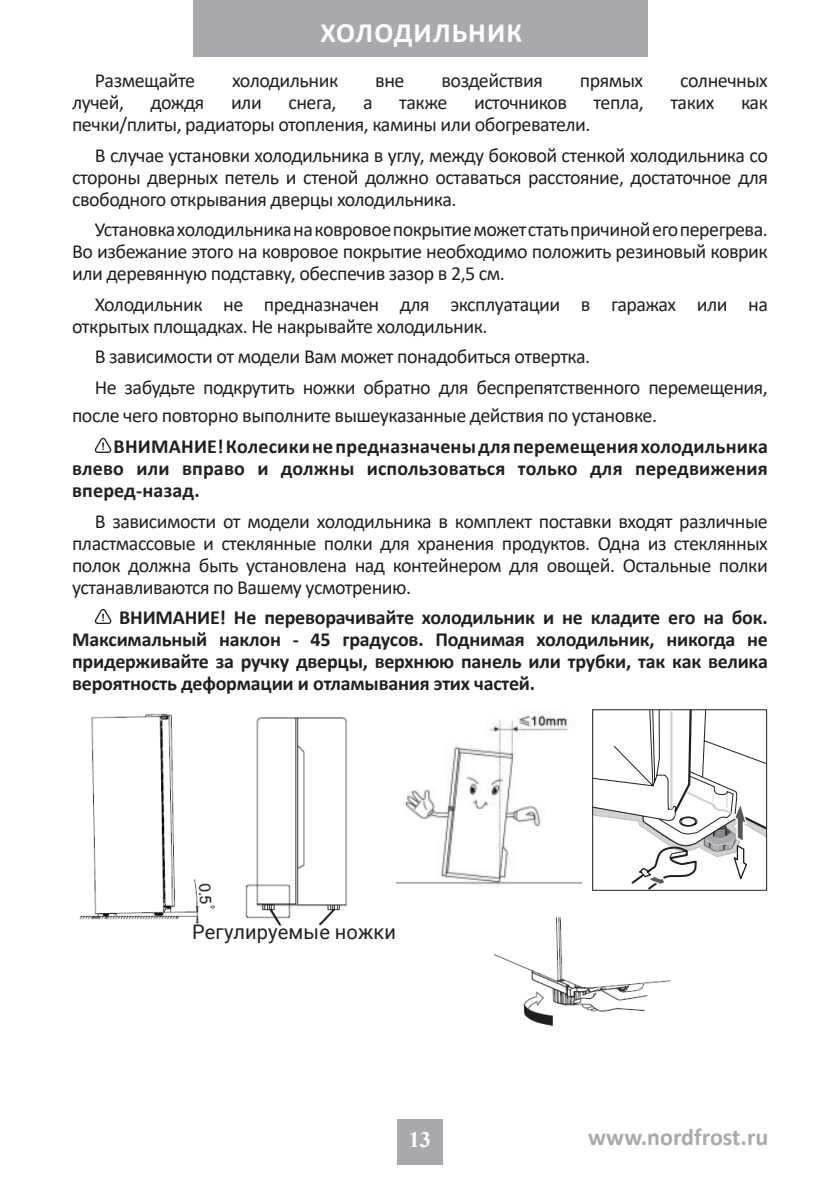
<style>
.page{position:relative;width:840px;height:1191px;background:#fff}
.page>*{position:absolute;margin:0;border:0;box-sizing:border-box;transform-origin:0 0}
.t1{font:700 28px "Calibri";letter-spacing:.04em;color:#fff}
.t2{font:700 24px "Calibri";color:#a8a9ad}
.t3{font:700 22px "Times New Roman";color:#fff}
.t4{font:20px/22px "Calibri";letter-spacing:-.025em;color:#231f20}
.t5{font:700 20px/22px "Calibri";letter-spacing:-.01em;color:#231f20;text-align:justify}
.t6{font:20px "Roboto";letter-spacing:.01em;color:#231f20}
</style>
<div class="page">
<div style="left:193px;top:0;width:453px;height:57px;background:#a8a9ad"></div>
<div style="left:397px;top:1118px;width:45px;height:46px;background:#a8a9ad"></div>
<svg style="left:95px;top:438px;width:16px;height:15px"></svg>
<svg style="left:95px;top:609px;width:16px;height:15px"></svg>
<img style="left:396px;top:714px;width:185px;height:172px">
<img style="left:494px;top:917px;width:174px;height:109px">
<img style="left:79px;top:713px;width:136px;height:212px">
<img style="left:245px;top:717px;width:103px;height:202px">
<svg style="left:267px;top:906px;width:15px;height:20px"></svg>
<svg style="left:316px;top:907px;width:20px;height:19px"></svg>
<svg style="left:591px;top:709px;width:177px;height:271px"></svg>
<h1 class="t1" style="left:320px;top:13px;width:203px">ХОЛОДИЛЬНИК</h1>
<p class="t4" style="left:95px;top:69px;width:102px">Размещайте</p>
<p class="t4" style="left:232px;top:69px;width:108px">холодильник</p>
<p class="t4" style="left:375px;top:69px;width:31px">вне</p>
<p class="t4" style="left:441px;top:69px;width:103px">воздействия</p>
<p class="t4" style="left:579px;top:69px;width:65px">прямых</p>
<p class="t4" style="left:680px;top:69px;width:89px">солнечных</p>
<p class="t4" style="left:72px;top:91px;width:53px">лучей,</p>
<p class="t4" style="left:150px;top:91px;width:55px">дождя</p>
<p class="t4" style="left:231px;top:91px;width:32px">или</p>
<p class="t4" style="left:288px;top:91px;width:50px">снега,</p>
<p class="t4" style="left:363px;top:91px;width:11px">а</p>
<p class="t4" style="left:399px;top:91px;width:50px">также</p>
<p class="t4" style="left:473px;top:91px;width:94px">источников</p>
<p class="t4" style="left:593px;top:91px;width:52px">тепла,</p>
<p class="t4" style="left:670px;top:91px;width:46px">таких</p>
<p class="t4" style="left:740px;top:91px;width:28px">как</p>
<p class="t4" style="left:95px;top:109px;width:674px;line-height:30.4px;text-indent:-23px">печки/плиты, радиаторы отопления, камины или обогреватели.<br>В случае установки холодильника в углу, между боковой стенкой холодильника со</p>
<p class="t4" style="left:72px;top:165px;width:697px">стороны дверных петель и стеной должно оставаться расстояние, достаточное для свободного открывания дверцы холодильника.</p>
<p class="t4" style="left:72px;top:218px;width:697px;text-align:justify;text-indent:23px">Установка холодильника на ковровое покрытие может стать причиной его перегрева.<br>Во избежание этого на ковровое покрытие необходимо положить резиновый коврик или деревянную подставку, обеспечив зазор в 2,5 см.</p>
<p class="t4" style="left:72px;top:292px;width:697px;text-indent:23px">Холодильник не предназначен для эксплуатации в гаражах или на открытых площадках. Не накрывайте холодильник.</p>
<p class="t4" style="left:95px;top:345px;width:496px">В зависимости от модели Вам может понадобиться отвертка.</p>
<p class="t4" style="left:95px;top:375px;width:674px">Не забудьте подкрутить ножки обратно для беспрепятственного перемещения,</p>
<p class="t4" style="left:72px;top:404px;width:586px">после чего повторно выполните вышеуказанные действия по установке.</p>
<p class="t5" style="left:72px;top:435px;width:697px;text-indent:41px">ВНИМАНИЕ!Колесикинепредназначеныдляперемещенияхолодильника влево или вправо и должны использоваться только для передвижения вперед-назад.</p>
<p class="t4" style="left:72px;top:509px;width:697px;text-align:justify;text-indent:23px">В зависимости от модели холодильника в комплект поставки входят различные пластмассовые и стеклянные полки для хранения продуктов. Одна из стеклянных полок должна быть установлена над контейнером для овощей. Остальные полки устанавливаются по Вашему усмотрению.</p>
<p class="t5" style="left:72px;top:606px;width:697px;text-indent:47px">ВНИМАНИЕ! Не переворачивайте холодильник и не кладите его на бок.<br>Максимальный наклон - 45 градусов. Поднимая холодильник, никогда не придерживайте за ручку дверцы, верхнюю панель или трубки, так как велика вероятность деформации и отламывания этих частей.</p>
<p class="t6" style="left:192px;top:918px;width:205px">Регулируемые ножки</p>
<p class="t3" style="left:409px;top:1123px;width:23px">13</p>
<p class="t2" style="left:588px;top:1120px;width:182px">www.nordfrost.ru</p>
</div>
